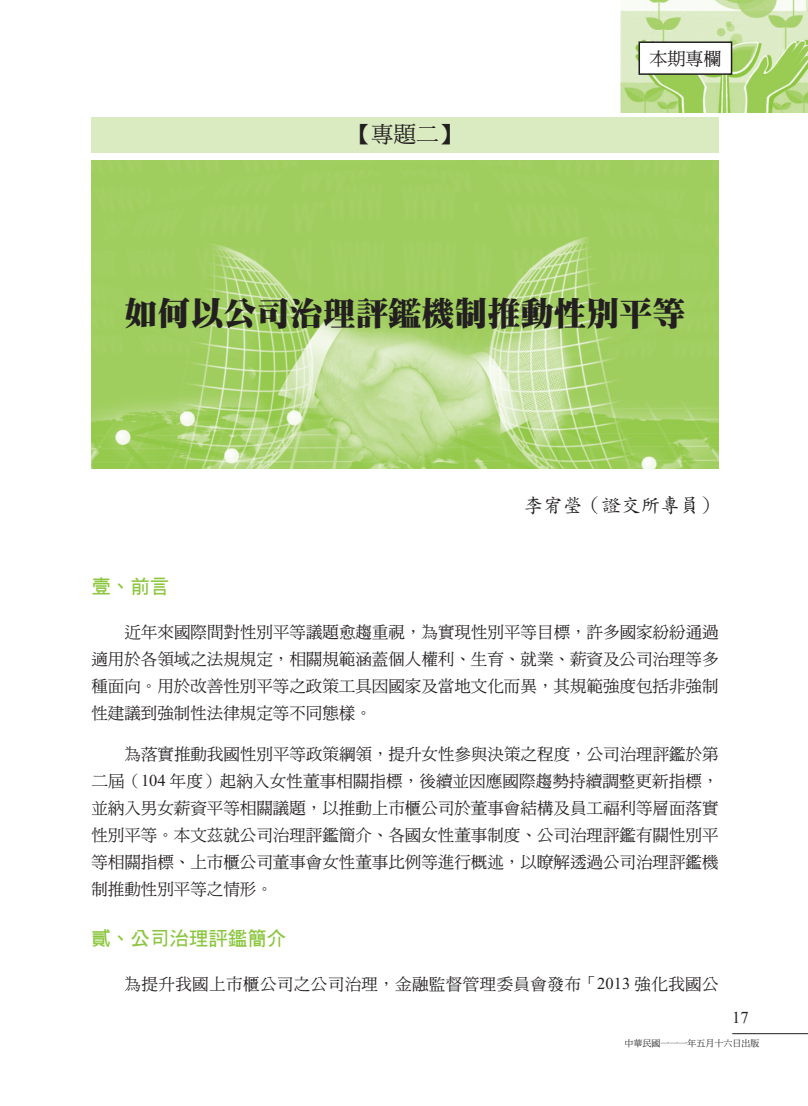
<style>
.page{position:relative;width:808px;height:1106px;background:#fff}
.page>*{position:absolute;margin:0;border:0;box-sizing:border-box;transform-origin:0 0}
.t1{font:33px "DF Ming UB HK BF";color:#231f20}
.t2{font:22.5px "DF Ming Md HK BF";color:#231f20}
.t3{font:19.5px "DF Hei Bd HK BF";color:#8bc63e}
.t4{font:19.5px "DF Kai Shu Md HK BF";color:#231f20}
.t5{font:18px "DF Ming Md HK BF";color:#231f20}
.t6{font:16.5px/27px "DF Ming Md HK BF";color:#231f20;text-align:justify}
.t7{font:16.5px "DF Ming Md HK BF";letter-spacing:.025em;color:#231f20}
.t8{font:16.5px "Times New Roman";color:#231f20}
.t9{font:9px "DF Ming Md HK BF";color:#231f20}
.s1{font-family:"Times New Roman"}
</style>
<div class="page">
<img style="left:621px;top:0;width:187px;height:112px">
<hr style="left:732px;top:1033px;width:76px;height:1px;background:#231f20">
<div style="left:638px;top:41px;width:94px;height:34px;background:#fff;border:2px solid #231f20"></div>
<img style="left:91px;top:160px;width:628px;height:308px">
<div style="left:91px;top:117px;width:628px;height:35px;background:#daeac1"></div>
<h2 class="t2" style="left:349px;top:123px;width:114px">【專題二】</h2>
<p class="t5" style="left:649px;top:49px;width:73px">本期專欄</p>
<h1 class="t1" style="left:124px;top:297px;width:563px">如何以公司治理評鑑機制推動性別平等</h1>
<p class="t4" style="left:524px;top:495px;width:196px">李宥瑩（證交所專員）</p>
<p class="t3" style="left:91px;top:576px;width:79px">壹、前言</p>
<p class="t6" style="left:91px;top:618px;width:629px;text-indent:33px">近年來國際間對性別平等議題愈趨重視，為實現性別平等目標，許多國家紛紛通過適用於各領域之法規規定，相關規範涵蓋個人權利、生育、就業、薪資及公司治理等多種面向。用於改善性別平等之政策工具因國家及當地文化而異，其規範強度包括非強制性建議到強制性法律規定等不同態樣。</p>
<p class="t6" style="left:91px;top:740px;width:629px;text-indent:33px">為落實推動我國性別平等政策綱領，提升女性參與決策之程度，公司治理評鑑於第二屆（<span class="s1">104</span> 年度）起納入女性董事相關指標，後續並因應國際趨勢持續調整更新指標，並納入男女薪資平等相關議題，以推動上市櫃公司於董事會結構及員工福利等層面落實性別平等。本文茲就公司治理評鑑簡介、各國女性董事制度、公司治理評鑑有關性別平等相關指標、上市櫃公司董事會女性董事比例等進行概述，以瞭解透過公司治理評鑑機制推動性別平等之情形。</p>
<p class="t3" style="left:91px;top:928px;width:196px">貳、公司治理評鑑簡介</p>
<p class="t7" style="left:125px;top:975px;width:596px">為提升我國上市櫃公司之公司治理，金融監督管理委員會發布「<span class="s1">2013</span> 強化我國公</p>
<p class="t8" style="left:732px;top:1006px;width:18px">17</p>
<p class="t9" style="left:624px;top:1038px;width:136px">中華民國一一一年五月十六日出版</p>
</div>
